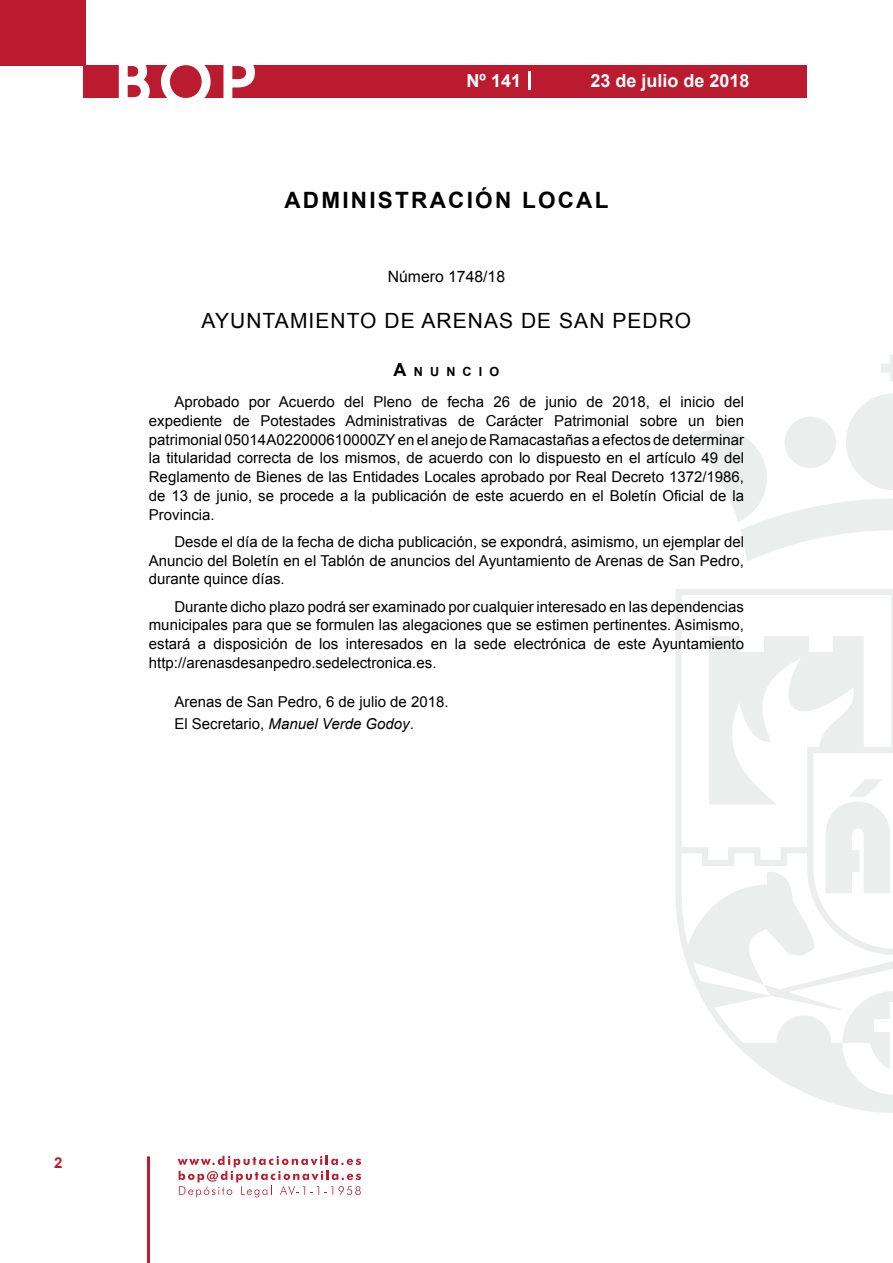
<style>
.page{position:relative;width:893px;height:1263px;background:#fff}
.page>*{position:absolute;margin:0;border:0;box-sizing:border-box;transform-origin:0 0}
.t1{font:500 61.5px "Avant Garde";color:#fff}
.t2{font:700 22.5px "Arial";letter-spacing:.1em;color:#000}
.t3{font:21px "Arial";letter-spacing:.05em;color:#000}
.t4{font:700 18px "Arial";color:#fff}
.t5{font:15.75px "Arial";color:#000}
.t6{font:15px/18.8px "Arial";color:#000;text-align:justify}
.t7{font:700 15px "Arial";color:#ba1b2f}
.t8{font:700 12.6px "Arial";letter-spacing:.57em;color:#000}
.s1{font-size:18px}
.s2{font-style:italic}
</style>
<div class="page">
<svg style="left:178px;top:1156px;width:183px;height:41px"></svg>
<hr style="left:147px;top:1156px;width:3px;height:107px;background:#ba1b2f">
<div style="left:0;top:0;width:85px;height:66px;background:#ba1b2f"></div>
<div style="left:84px;top:65px;width:723px;height:33px;background:#ba1b2f"></div>
<svg style="left:118px;top:65px;width:32px;height:33px"></svg>
<svg style="left:161px;top:65px;width:50px;height:33px"></svg>
<svg style="left:223px;top:65px;width:32px;height:33px"></svg>
<svg style="left:529px;top:71px;width:2px;height:19px"></svg>
<svg style="left:881px;top:355px;width:12px;height:27px"></svg>
<svg style="left:690px;top:393px;width:203px;height:168px"></svg>
<svg style="left:676px;top:589px;width:217px;height:524px"></svg>
<svg style="left:764px;top:984px;width:129px;height:86px"></svg>
<svg style="left:825px;top:779px;width:66px;height:114px"></svg>
<h1 class="t1" style="left:115px;top:44px;width:141px">BOP</h1>
<p class="t4" style="left:467px;top:69px;width:56px">Nº 141</p>
<p class="t4" style="left:590px;top:69px;width:161px">23 de julio de 2018</p>
<h2 class="t2" style="left:284px;top:185px;width:325px">ADMINISTRACIÓN LOCAL</h2>
<p class="t5" style="left:388px;top:266px;width:119px">Número 1748/18</p>
<h3 class="t3" style="left:202px;top:307px;width:491px">AYUNTAMIENTO DE ARENAS DE SAN PEDRO</h3>
<p class="t8" style="left:394px;top:363px;width:107px"><span class="s1">A</span>NUNCIO</p>
<p class="t6" style="left:149px;top:392px;width:597px;text-indent:26px">Aprobado por Acuerdo del Pleno de fecha 26 de junio de 2018, el inicio del expediente de Potestades Administrativas de Carácter Patrimonial sobre un bien patrimonial 05014A022000610000ZY en el anejo de Ramacastañas a efectos de determinar la titularidad correcta de los mismos, de acuerdo con lo dispuesto en el artículo 49 del Reglamento de Bienes de las Entidades Locales aprobado por Real Decreto 1372/1986, de 13 de junio, se procede a la publicación de este acuerdo en el Boletín Oficial de la Provincia.</p>
<p class="t6" style="left:149px;top:532px;width:597px;text-indent:26px">Desde el día de la fecha de dicha publicación, se expondrá, asimismo, un ejemplar del Anuncio del Boletín en el Tablón de anuncios del Ayuntamiento de Arenas de San Pedro, durante quince días.</p>
<p class="t6" style="left:149px;top:597px;width:597px;text-indent:26px">Durante dicho plazo podrá ser examinado por cualquier interesado en las dependencias municipales para que se formulen las alegaciones que se estimen pertinentes. Asimismo, estará a disposición de los interesados en la sede electrónica de este Ayuntamiento http://arenasdesanpedro.sedelectronica.es.</p>
<p class="t6" style="left:174px;top:691px;width:276px;line-height:22.2px">Arenas de San Pedro, 6 de julio de 2018.<br>El Secretario, <span class="s2">Manuel Verde Godoy</span>.</p>
<p class="t7" style="left:54px;top:1153px;width:10px">2</p>
</div>
